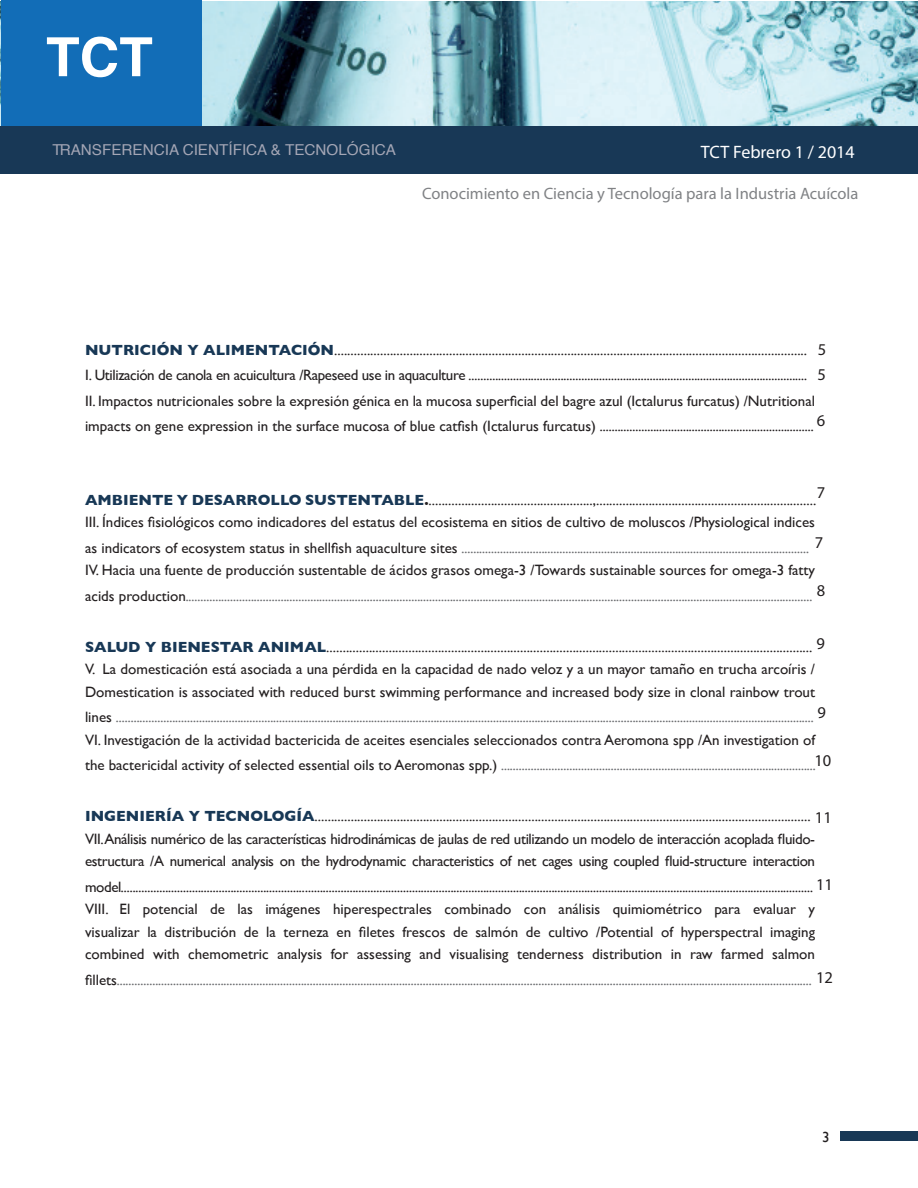
<style>
.page{position:relative;width:918px;height:1188px;background:#fff}
.page>*{position:absolute;margin:0;border:0;box-sizing:border-box;transform-origin:0 0}
.t1{font:700 54px "Helvetica";color:#fff}
.t2{font:18px "Myriad Pro";color:#fff}
.t3{font:16.5px "Myriad Pro";color:#808285}
.t4{font:16.5px/25.5px "Myriad Pro";color:#231f20}
.t5{font:15px/22.5px "Gill Sans";color:#231f20}
.t6{font:italic 15px/22.5px "Gill Sans";color:#6c6d70}
.t7{font:15px/22.5px "Gill Sans";letter-spacing:-.025em;color:#231f20}
.t8{font:15px "Helvetica";color:#a4a6b5}
.s1{font-weight:700;color:#183856}
.s2{font-style:italic}
.s3{font-weight:700}
.s4{font-style:italic;color:#6c6d70}
.s5{font-style:normal;color:#231f20}
.s6{font-family:"Myriad Pro";font-size:16.5px}
</style>
<div class="page">
<div style="left:840px;top:1131px;width:78px;height:9px;background:#183856"></div>
<img style="left:0;top:1px;width:1px;height:125px">
<img style="left:202px;top:1px;width:716px;height:125px">
<div style="left:1px;top:0;width:201px;height:127px;background:#126db7"></div>
<div style="left:0;top:126px;width:918px;height:48px;background:#183856"></div>
<h1 class="t1" style="left:46px;top:14px;width:108px">TCT</h1>
<p class="t8" style="left:53px;top:138px;width:345px">TRANSFERENCIA CIENTÍFICA &amp; TECNOLÓGICA</p>
<p class="t2" style="left:701px;top:141px;width:155px">TCT Febrero 1 / 2014</p>
<p class="t3" style="left:422px;top:184px;width:438px">Conocimiento en Ciencia y Tecnología para la Industria Acuícola</p>
<p class="t5" style="left:85px;top:337px;width:732px;line-height:25.5px"><span class="s1">NUTRICIÓN Y ALIMENTACIÓN</span>................................................................................................................................................<br>I. Utilización de canola en acuicultura /Rapeseed use in aquaculture <span class="s2">..................................................................................................................<br></span>II. Impactos nutricionales sobre la expresión génica en la mucosa superficial del bagre azul (Ictalurus furcatus) /Nutritional impacts on gene expression in the surface mucosa of blue catfish (Ictalurus furcatus) <span class="s2">........................................................................</span></p>
<p class="t4" style="left:818px;top:336px;width:10px">5<br>5</p>
<p class="t4" style="left:817px;top:408px;width:10px">6</p>
<p class="t4" style="left:817px;top:479px;width:10px">7</p>
<p class="t4" style="left:815px;top:530px;width:10px">7</p>
<p class="t4" style="left:817px;top:577px;width:10px">8</p>
<p class="t5" style="left:85px;top:489px;width:733px"><span class="s1">AMBIENTE Y DESARROLLO SUSTENTABLE</span><span class="s3">.</span>..................................................,...................................................................<br>III. Índices fisiológicos como indicadores del estatus del ecosistema en sitios de cultivo de moluscos /Physiological indices</p>
<p class="t5" style="left:85px;top:537px;width:732px">as indicators of ecosystem status in shellfish aquaculture sites <span class="s4">.....................................................................................................................<br></span>IV. Hacia una fuente de producción sustentable de ácidos grasos omega-3 /Towards sustainable sources for omega-3 fatty</p>
<p class="t6" style="left:85px;top:585px;width:729px"><span class="s5">acids production</span>...................................................................................................................................................................................................................</p>
<p class="t5" style="left:85px;top:636px;width:732px"><span class="s1">SALUD Y BIENESTAR ANIMAL</span>....................................................................................................................................................<br>V. La domesticación está asociada a una pérdida en la capacidad de nado veloz y a un mayor tamaño en trucha arcoíris /<br>Domestication is associated with reduced burst swimming performance and increased body size in clonal rainbow trout</p>
<p class="t6" style="left:85px;top:706px;width:732px"><span class="s5">lines</span> ...........................................................................................................................................................................................................................................<br><span class="s5">VI. Investigación de la actividad bactericida de aceites esenciales seleccionados contra Aeromona spp /An investigation of</span></p>
<p class="t6" style="left:85px;top:754px;width:733px"><span class="s5">the bactericidal activity of selected essential oils to Aeromonas spp.)</span> ..........................................................................................................</p>
<p class="t4" style="left:816px;top:630px;width:10px">9</p>
<p class="t4" style="left:817px;top:699px;width:10px">9</p>
<p class="t4" style="left:814px;top:748px;width:18px">10</p>
<p class="t5" style="left:85px;top:805px;width:748px"><span class="s1">INGENIERÍA Y TECNOLOGÍA</span>....................................................................................................................................................... <span class="s6">11</span></p>
<p class="t7" style="left:85px;top:828px;width:732px">VII.Análisis numérico de las características hidrodinámicas de jaulas de red utilizando un modelo de interacción acoplada fluido&shy;estructura /A numerical analysis on the hydrodynamic characteristics of net cages using coupled fluid-structure interaction</p>
<p class="t5" style="left:85px;top:876px;width:732px;text-align:justify">model<span class="s2">.........................................................................................................................................................................................................................................<br></span>VIII. El potencial de las imágenes hiperespectrales combinado con análisis quimiométrico para evaluar y visualizar la distribución de la terneza en filetes frescos de salmón de cultivo /Potential of hyperspectral imaging combined with chemometric analysis for assessing and visualising tenderness distribution in raw farmed salmon</p>
<p class="t6" style="left:85px;top:969px;width:729px"><span class="s5">fillets</span>..........................................................................................................................................................................................................................................</p>
<p class="t4" style="left:816px;top:871px;width:18px">11</p>
<p class="t4" style="left:816px;top:964px;width:18px">12</p>
<p class="t5" style="left:822px;top:1125px;width:9px">3</p>
</div>
